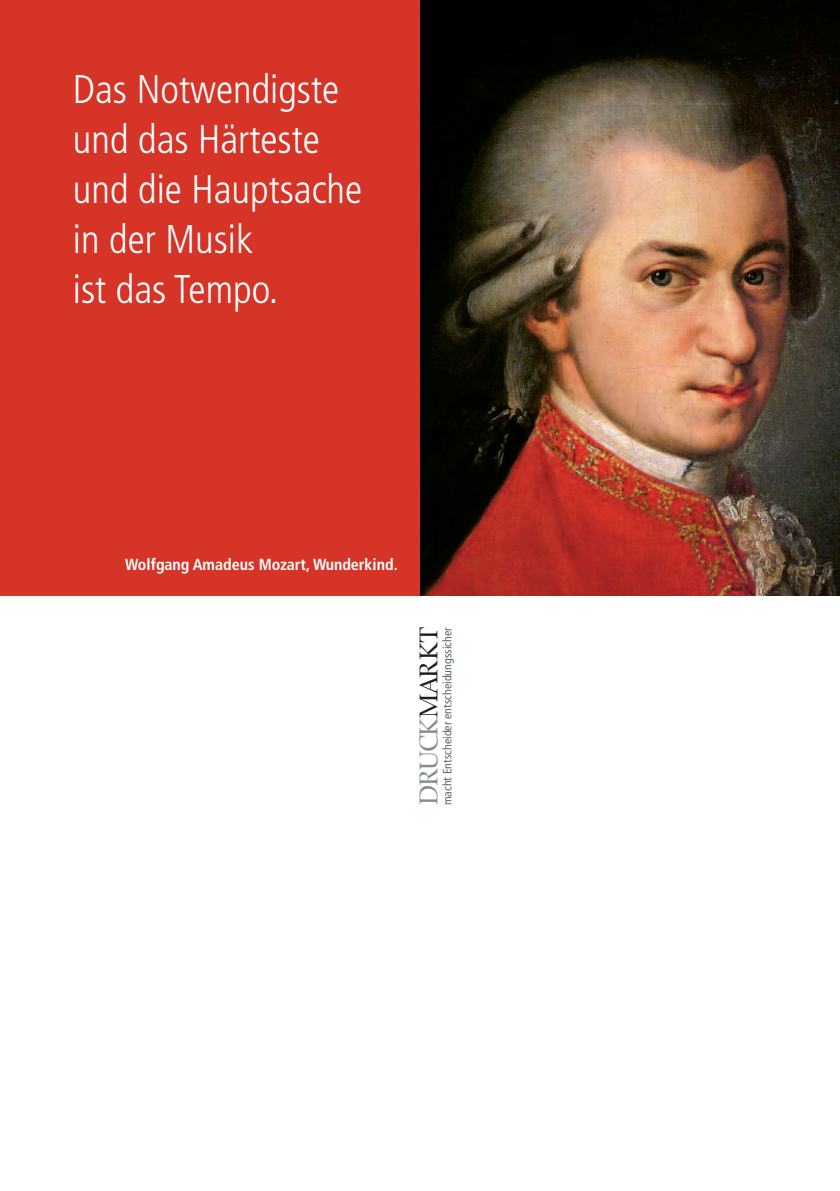
<style>
.page{position:relative;width:840px;height:1191px;background:#fff}
.page>*{position:absolute;margin:0;border:0;box-sizing:border-box;transform-origin:0 0}
.t1{font:300 condensed 40px/50px "Frutiger";color:#fff}
.t2{font:26.4px "Zapf Renais SB";letter-spacing:-.05em;color:#838c8e}
.t3{font:700 condensed 16px "Frutiger";color:#fff}
.t4{font:condensed 12px "Frutiger";color:#60696a}
.s1{color:#231f20}
</style>
<div class="page">
<img style="left:420px;top:0;width:419px;height:595px">
<div style="left:0;top:0;width:420px;height:595px;background:#d53427"></div>
<p class="t1" style="left:73px;top:67px;width:290px">Das Notwendigste und das Härteste und die Hauptsache in der Musik<br>ist das Tempo.</p>
<p class="t3" style="left:125px;top:558px;width:274px">Wolfgang Amadeus Mozart, Wunderkind.</p>
<p class="t2" style="left:413px;top:805px;width:180px;rotate:-90deg">DRUCK<span class="s1">MARKT</span></p>
<p class="t4" style="left:442px;top:805px;width:179px;rotate:-90deg">macht Entscheider entscheidungssicher</p>
</div>
